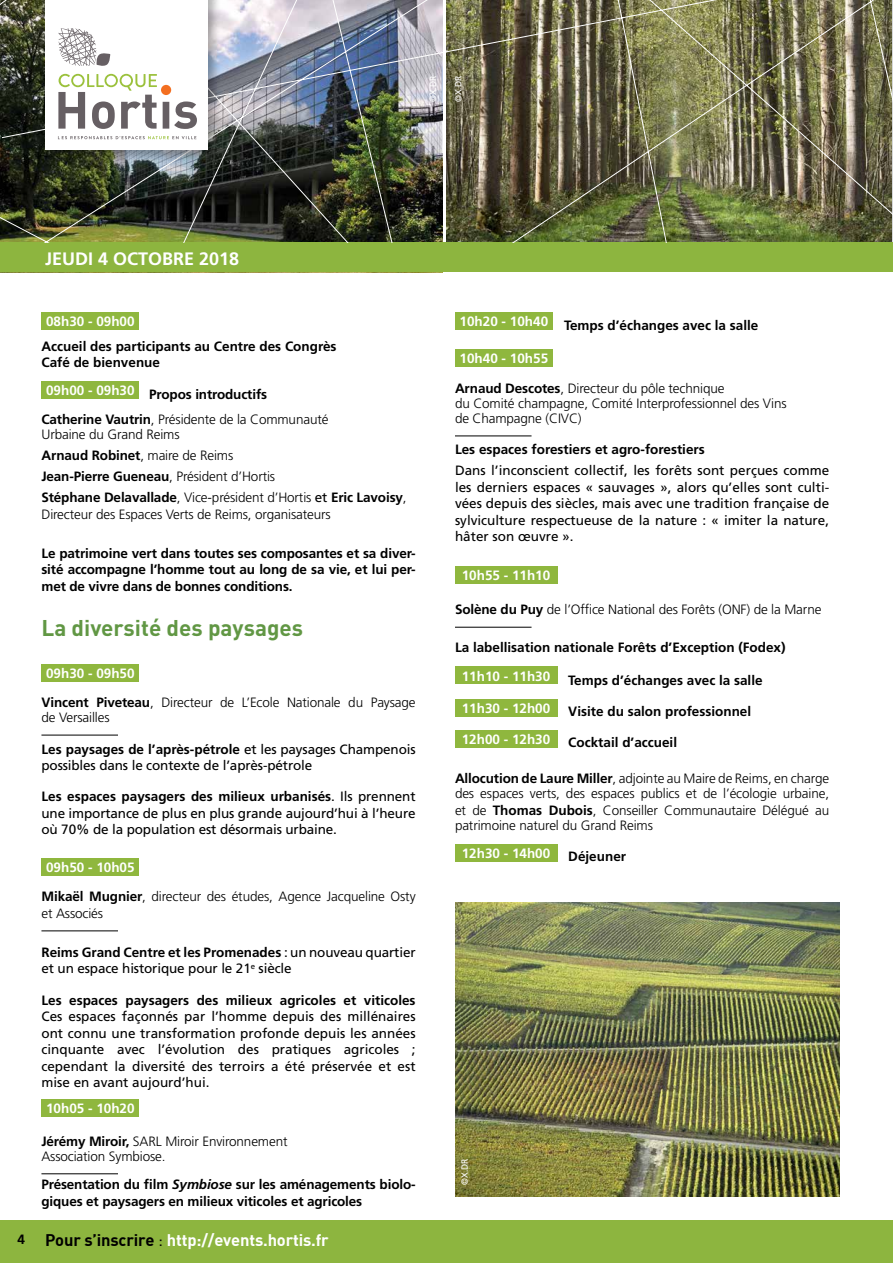
<style>
.page{position:relative;width:893px;height:1263px;background:#fff}
.page>*{position:absolute;margin:0;border:0;box-sizing:border-box;transform-origin:0 0}
.t1{font:700 22.5px "DIN";color:#619744}
.t2{font:700 18px "Frutiger LT Std";color:#fff}
.t3{font:16.5px "DIN Bold";letter-spacing:-.01em;color:#fff}
.t4{font:13.5px/16.5px "Frutiger LT Std";letter-spacing:-.01em;color:#000;text-align:justify}
.t5{font:300 13.5px/15px "Frutiger LT Std";letter-spacing:-.01em;color:#000}
.t6{font:700 13.5px/16.5px "Frutiger LT Std";color:#000}
.t7{font:700 13.5px "Frutiger LT Std";color:#fff}
.t8{font:9px "Frutiger";color:#fff;scale:.95 1}
.s1{font-weight:300}
.s2{font-weight:700}
.s3{font-weight:400}
.s4{font-weight:700;color:#fff}
.s5{font-style:italic}
.s6{font-family:"Frutiger LT Std";font-weight:700;font-size:13.5px;color:#000}
.s7{color:#000}
.s8{font-family:"DIN";color:#000}
</style>
<div class="page">
<div style="left:0;top:1220px;width:893px;height:43px;background:#8db53f"></div>
<hr style="left:41px;top:735px;width:77px;height:1px;background:#000">
<hr style="left:41px;top:931px;width:77px;height:1px;background:#000">
<hr style="left:41px;top:1173px;width:77px;height:1px;background:#000">
<div style="left:41px;top:312px;width:98px;height:17px;background:#8fb73e"></div>
<div style="left:41px;top:381px;width:98px;height:17px;background:#8fb73e"></div>
<div style="left:41px;top:664px;width:98px;height:17px;background:#8fb73e"></div>
<div style="left:41px;top:858px;width:98px;height:17px;background:#8fb73e"></div>
<div style="left:41px;top:1099px;width:98px;height:17px;background:#8fb73e"></div>
<hr style="left:455px;top:436px;width:76px;height:1px;background:#000">
<hr style="left:455px;top:627px;width:76px;height:1px;background:#000">
<div style="left:455px;top:312px;width:98px;height:17px;background:#8fb73e"></div>
<div style="left:455px;top:350px;width:98px;height:17px;background:#8fb73e"></div>
<div style="left:455px;top:567px;width:102px;height:17px;background:#8fb73e"></div>
<div style="left:455px;top:667px;width:102px;height:17px;background:#8fb73e"></div>
<div style="left:455px;top:699px;width:102px;height:17px;background:#8fb73e"></div>
<div style="left:455px;top:730px;width:102px;height:17px;background:#8fb73e"></div>
<div style="left:455px;top:844px;width:102px;height:17px;background:#8fb73e"></div>
<div style="left:0;top:242px;width:893px;height:30px;background:#8db53f"></div>
<img style="left:455px;top:902px;width:385px;height:294px">
<img style="left:0;top:0;width:893px;height:242px">
<div style="left:43px;top:0;width:179px;height:164px;background:#000;opacity:.3"></div>
<div style="left:45px;top:0;width:163px;height:149px;background:#fff"></div>
<svg style="left:58px;top:28px;width:52px;height:38px"></svg>
<svg style="left:58px;top:74px;width:139px;height:55px"></svg>
<svg style="left:58px;top:136px;width:138px;height:3px"></svg>
<p class="t8" style="left:428px;top:102px;width:29px;rotate:-90deg">©X.DR</p>
<p class="t8" style="left:453px;top:102px;width:29px;rotate:-90deg">©X.DR</p>
<h2 class="t2" style="left:45px;top:248px;width:196px">jeudi 4 octobre 2018</h2>
<p class="t7" style="left:46px;top:313px;width:90px">08h30 - 09h00</p>
<p class="t6" style="left:41px;top:338px;width:297px">Accueil des participants au Centre des Congrès<br>Café de bienvenue</p>
<p class="t7" style="left:46px;top:382px;width:90px">09h00 - 09h30</p>
<p class="t6" style="left:41px;top:381px;width:289px;line-height:25.5px;text-indent:108px">Propos introductifs<br>Catherine Vautrin<span class="s1">, Présidente de la Communauté</span></p>
<p class="t5" style="left:41px;top:424px;width:367px;line-height:21px">Urbaine du Grand Reims<br><span class="s2">Arnaud Robinet</span>, maire de Reims<br><span class="s2">Jean-Pierre Gueneau</span>, Président d’Hortis<br><span class="s2">Stéphane Delavallade</span>, Vice-président d’Hortis <span class="s3">et</span> <span class="s2">Eric Lavoisy</span>,</p>
<p class="t5" style="left:41px;top:507px;width:291px">Directeur des Espaces Verts de Reims, organisateurs</p>
<p class="t6" style="left:41px;top:545px;width:376px;text-align:justify">Le patrimoine vert dans toutes ses composantes et sa diver&shy;sité accompagne l’homme tout au long de sa vie, et lui per&shy;met de vivre dans de bonnes conditions.</p>
<h1 class="t1" style="left:41px;top:613px;width:263px">La diversité des paysages</h1>
<p class="t5" style="left:41px;top:658px;width:376px;line-height:29.4px;text-indent:5px"><span class="s4">09h30 - 09h50<br></span><span class="s2">Vincent Piveteau</span>, Directeur de L’Ecole Nationale du Paysage</p>
<p class="t5" style="left:41px;top:710px;width:70px">de Versailles</p>
<p class="t4" style="left:41px;top:741px;width:376px"><span class="s2">Les paysages de l’après-pétrole</span> et les paysages Champenois possibles dans le contexte de l’après-pétrole</p>
<p class="t4" style="left:41px;top:788px;width:376px"><span class="s2">Les espaces paysagers des milieux urbanisés</span>. Ils prennent une importance de plus en plus grande aujourd’hui à l’heure où 70% de la population est désormais urbaine.</p>
<p class="t5" style="left:41px;top:853px;width:376px;line-height:29.4px;text-indent:5px"><span class="s4">09h50 - 10h05<br></span><span class="s2">Mikaël Mugnier</span>, directeur des études, Agence Jacqueline Osty</p>
<p class="t5" style="left:41px;top:906px;width:63px">et Associés</p>
<p class="t4" style="left:41px;top:944px;width:376px"><span class="s2">Reims Grand Centre et les Promenades</span> : un nouveau quartier et un espace historique pour le 21<sup>e</sup> siècle</p>
<p class="t6" style="left:41px;top:992px;width:376px">Les espaces paysagers des milieux agricoles et viticoles</p>
<p class="t4" style="left:41px;top:1008px;width:376px">Ces espaces façonnés par l’homme depuis des millénaires ont connu une transformation profonde depuis les années cinquante avec l’évolution des pratiques agricoles ; cependant la diversité des terroirs a été préservée et est mise en avant aujourd’hui.</p>
<p class="t7" style="left:46px;top:1100px;width:90px">10h05 - 10h20</p>
<p class="t5" style="left:41px;top:1134px;width:248px"><span class="s2">Jérémy Miroir,</span> SARL Miroir Environnement<br>Association Symbiose.</p>
<p class="t6" style="left:41px;top:1176px;width:376px">Présentation du film <span class="s5">Symbiose</span> sur les aménagements biolo&shy;giques et paysagers en milieux viticoles et agricoles</p>
<p class="t3" style="left:18px;top:1229px;width:313px"><span class="s6">4</span> <span class="s7">Pour s’inscrire</span> <span class="s8">:</span> http://events.hortis.fr</p>
<p class="t7" style="left:460px;top:313px;width:90px">10h20 - 10h40</p>
<p class="t6" style="left:564px;top:317px;width:196px">Temps d’échanges avec la salle</p>
<p class="t5" style="left:455px;top:344px;width:271px;line-height:29.4px;text-indent:5px"><span class="s4">10h40 - 10h55<br></span><span class="s2">Arnaud Descotes</span>, Directeur du pôle technique</p>
<p class="t5" style="left:455px;top:396px;width:333px">du Comité champagne, Comité Interprofessionnel des Vins de Champagne (CIVC)</p>
<p class="t6" style="left:455px;top:442px;width:251px">Les espaces forestiers et agro-forestiers</p>
<p class="t4" style="left:455px;top:462px;width:376px">Dans l’inconscient collectif, les forêts sont perçues comme les derniers espaces « sauvages », alors qu’elles sont culti&shy;vées depuis des siècles, mais avec une tradition française de sylviculture respectueuse de la nature : « imiter la nature, hâter son œuvre ».</p>
<p class="t7" style="left:462px;top:568px;width:90px">10h55 - 11h10</p>
<p class="t5" style="left:455px;top:602px;width:368px"><span class="s2">Solène du Puy</span> de l’Office National des Forêts (ONF) de la Marne</p>
<p class="t6" style="left:455px;top:639px;width:332px">La labellisation nationale Forêts d’Exception (Fodex)</p>
<p class="t7" style="left:462px;top:668px;width:90px">11h10 - 11h30</p>
<p class="t6" style="left:568px;top:672px;width:196px">Temps d’échanges avec la salle</p>
<p class="t7" style="left:462px;top:700px;width:90px">11h30 - 12h00</p>
<p class="t6" style="left:568px;top:703px;width:184px">Visite du salon professionnel</p>
<p class="t7" style="left:462px;top:731px;width:90px">12h00 - 12h30</p>
<p class="t6" style="left:568px;top:734px;width:110px">Cocktail d’accueil</p>
<p class="t5" style="left:455px;top:771px;width:376px"><span class="s2">Allocution de Laure Miller</span>, adjointe au Maire de Reims, en charge des espaces verts, des espaces publics et de l’écologie urbaine,</p>
<p class="t5" style="left:455px;top:803px;width:376px">et de <span class="s2">Thomas Dubois</span>, Conseiller Communautaire Délégué au patrimoine naturel du Grand Reims</p>
<p class="t7" style="left:462px;top:845px;width:90px">12h30 - 14h00</p>
<p class="t6" style="left:568px;top:848px;width:59px">Déjeuner</p>
<p class="t8" style="left:459px;top:1185px;width:29px;rotate:-90deg">©X.DR</p>
</div>
